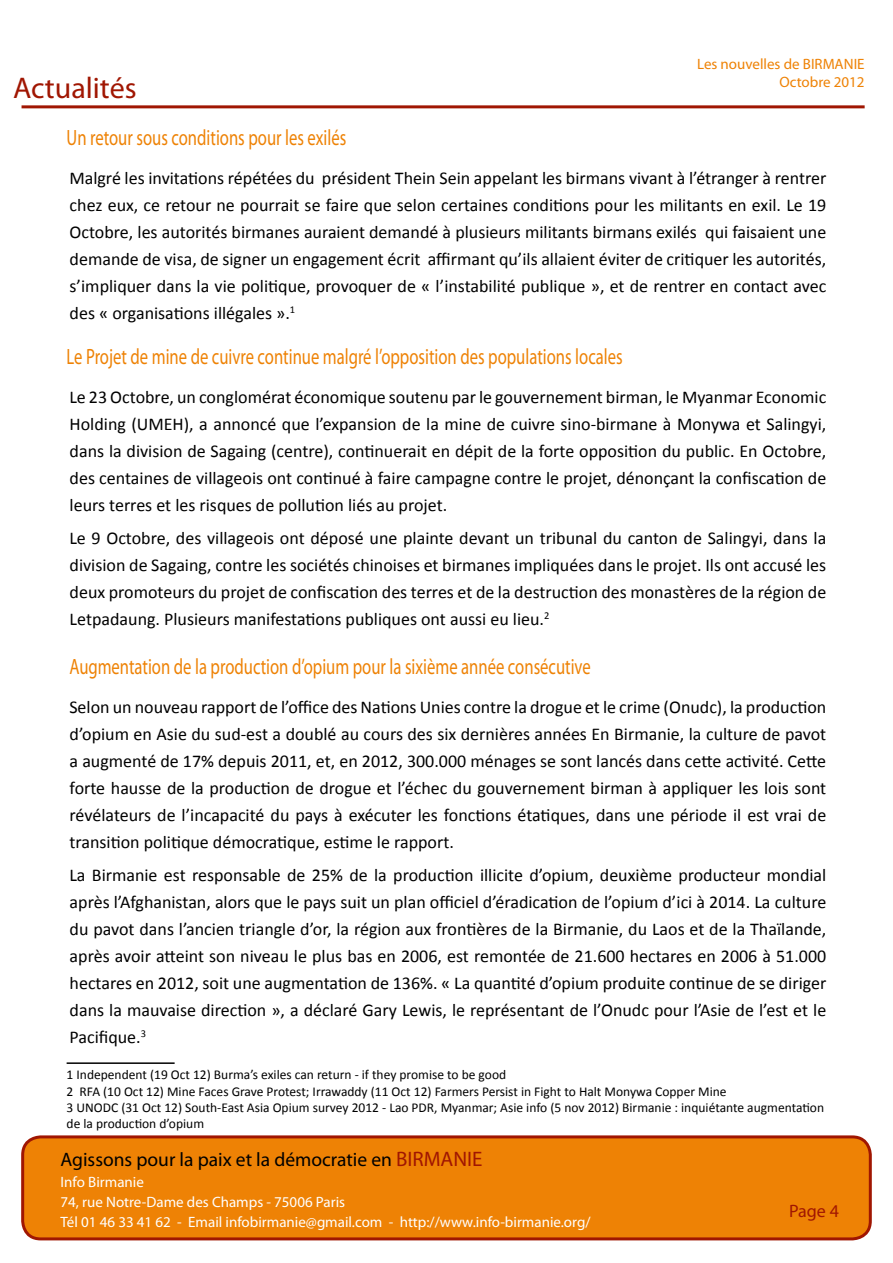
<style>
.page{position:relative;width:893px;height:1263px;background:#fff}
.page>*{position:absolute;margin:0;border:0;box-sizing:border-box;transform-origin:0 0}
.t1{font:30px "Myriad Pro";color:#a01602}
.t2{font:22.2px "Myriad Pro";color:#ee8205;scale:.75 1}
.t3{font:19.5px "Myriad Pro";color:#000}
.t4{font:18px/27px "Calibri";color:#000;text-align:justify}
.t5{font:18px "Myriad Pro";color:#a01602}
.t6{font:15px/20px "Myriad Pro";color:#fff}
.t7{font:15px/18px "Myriad Pro";color:#ee8205;text-align:right}
.t8{font:13.5px/16.2px "Calibri";color:#000}
.s1{font-size:21px;color:#a01602}
</style>
<div class="page">
<hr style="left:22px;top:105px;width:843px;height:3px;background:#a01602">
<div style="left:23px;top:1137px;width:847px;height:102px;background:#ee8205;border-radius:18px"></div>
<div style="left:21px;top:1135px;width:851px;height:105px;border:3px solid #a01602;border-radius:18px"></div>
<hr style="left:67px;top:1062px;width:108px;height:2px;background:#000">
<h1 class="t1" style="left:13px;top:69px;width:125px">Actualités</h1>
<p class="t7" style="left:697px;top:55px;width:169px">Les nouvelles de BIRMANIE<br>Octobre 2012</p>
<p class="t2" style="left:67px;top:124px;width:374px">Un retour sous conditions pour les exilés</p>
<p class="t4" style="left:69px;top:165px;width:758px">Malgré les invitations répétées du président Thein Sein appelant les birmans vivant à l’étranger à rentrer chez eux, ce retour ne pourrait se faire que selon certaines conditions pour les militants en exil. Le 19<br>Octobre, les autorités birmanes auraient demandé à plusieurs militants birmans exilés qui faisaient une demande de visa, de signer un engagement écrit affirmant qu’ils allaient éviter de critiquer les autorités, s’impliquer dans la vie politique, provoquer de « l’instabilité publique », et de rentrer en contact avec des « organisations illégales ».<sup>1</sup></p>
<p class="t2" style="left:67px;top:343px;width:743px">Le Projet de mine de cuivre continue malgré l’opposition des populations locales</p>
<p class="t4" style="left:69px;top:384px;width:758px">Le 23 Octobre, un conglomérat économique soutenu par le gouvernement birman, le Myanmar Economic Holding (UMEH), a annoncé que l’expansion de la mine de cuivre sino-birmane à Monywa et Salingyi, dans la division de Sagaing (centre), continuerait en dépit de la forte opposition du public. En Octobre, des centaines de villageois ont continué à faire campagne contre le projet, dénonçant la confiscation de leurs terres et les risques de pollution liés au projet.</p>
<p class="t4" style="left:69px;top:525px;width:758px">Le 9 Octobre, des villageois ont déposé une plainte devant un tribunal du canton de Salingyi, dans la division de Sagaing, contre les sociétés chinoises et birmanes impliquées dans le projet. Ils ont accusé les deux promoteurs du projet de confiscation des terres et de la destruction des monastères de la région de Letpadaung. Plusieurs manifestations publiques ont aussi eu lieu.<sup>2</sup></p>
<p class="t2" style="left:69px;top:652px;width:697px">Augmentation de la production d’opium pour la sixième année consécutive</p>
<p class="t4" style="left:69px;top:693px;width:758px">Selon un nouveau rapport de l’office des Nations Unies contre la drogue et le crime (Onudc), la production d’opium en Asie du sud-est a doublé au cours des six dernières années En Birmanie, la culture de pavot a augmenté de 17% depuis 2011, et, en 2012, 300.000 ménages se sont lancés dans cette activité. Cette forte hausse de la production de drogue et l’échec du gouvernement birman à appliquer les lois sont révélateurs de l’incapacité du pays à exécuter les fonctions étatiques, dans une période il est vrai de transition politique démocratique, estime le rapport.</p>
<p class="t4" style="left:69px;top:861px;width:758px">La Birmanie est responsable de 25% de la production illicite d’opium, deuxième producteur mondial après l’Afghanistan, alors que le pays suit un plan officiel d’éradication de l’opium d’ici à 2014. La culture du pavot dans l’ancien triangle d’or, la région aux frontières de la Birmanie, du Laos et de la Thaïlande, après avoir atteint son niveau le plus bas en 2006, est remontée de 21.600 hectares en 2006 à 51.000 hectares en 2012, soit une augmentation de 136%. « La quantité d’opium produite continue de se diriger dans la mauvaise direction », a déclaré Gary Lewis, le représentant de l’Onudc pour l’Asie de l’est et le Pacifique.<sup>3</sup></p>
<p class="t8" style="left:67px;top:1067px;width:759px">1 Independent (19 Oct 12) Burma’s exiles can return - if they promise to be good<br>2 RFA (10 Oct 12) Mine Faces Grave Protest; Irrawaddy (11 Oct 12) Farmers Persist in Fight to Halt Monywa Copper Mine<br>3 UNODC (31 Oct 12) South-East Asia Opium survey 2012 - Lao PDR, Myanmar; Asie info (5 nov 2012) Birmanie : inquiétante augmentation de la production d’opium</p>
<p class="t3" style="left:61px;top:1147px;width:423px">Agissons pour la paix et la démocratie en <span class="s1">BIRMANIE</span></p>
<p class="t6" style="left:61px;top:1172px;width:531px">Info Birmanie<br>74, rue Notre-Dame des Champs - 75006 Paris<br>Tél 01 46 33 41 62 - Email infobirmanie@gmail.com - http://www.info-birmanie.org/</p>
<p class="t5" style="left:789px;top:1199px;width:51px">Page 4</p>
</div>
